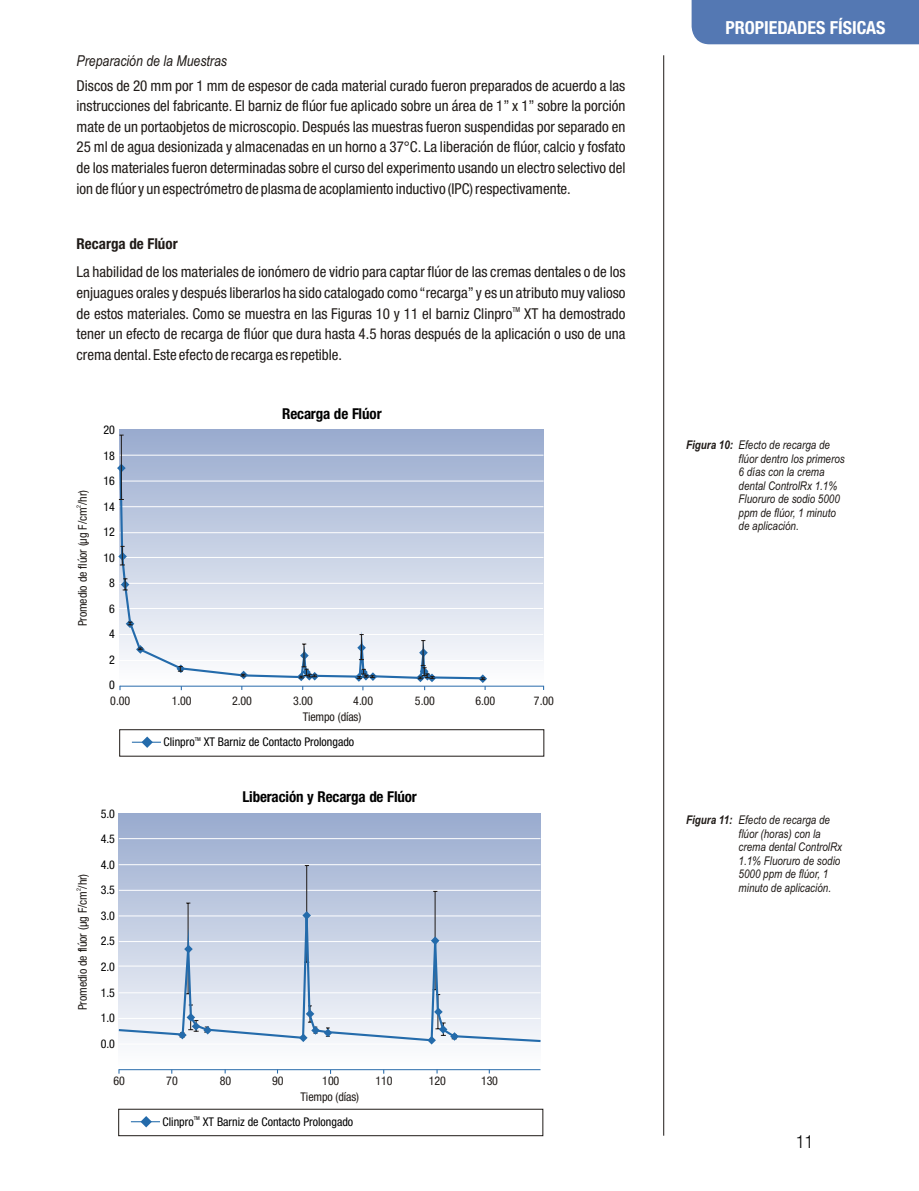
<style>
.page{position:relative;width:919px;height:1191px;background:#fff}
.page>*{position:absolute;margin:0;border:0;box-sizing:border-box;transform-origin:0 0}
.t1{font:700 condensed 18px "Helvetica Neue";color:#fff}
.t2{font:300 condensed 18px "Helvetica Neue";color:#000}
.t3{font:condensed 15px/20.5px "Helvetica Neue";color:#1f1a17;text-align:justify}
.t4{font:700 condensed 15px "Helvetica Neue";letter-spacing:-.01em;color:#000}
.t5{font:italic 15px "Arial Narrow";color:#1f1a17}
.t6{font:700 condensed 15px "Helvetica Neue";color:#1f1a17}
.t7{font:italic 12px/13.5px "Arial Narrow";color:#1f1a17}
.t8{font:condensed 12px "Helvetica Neue";letter-spacing:-.01em;color:#1f1a17}
.t9{font:condensed 12px/25.5px "Helvetica Neue";color:#000;text-align:center}
.t10{font:condensed 6.75px "Helvetica Neue";color:#1f1a17}
.t11{font:condensed 6px "Helvetica Neue";color:#1f1a17}
.t12{font:condensed 5.25px "Helvetica Neue";color:#000}
.s1{font-weight:700}
</style>
<div class="page">
<div style="left:691px;top:0;width:227px;height:44px;background:#5478b3"></div>
<hr style="left:663px;top:55px;width:1px;height:1080px;background:#1f1a17">
<div style="left:120px;top:430px;width:424px;height:256px;background:linear-gradient(to bottom,#9aabcf,#fefeff)"></div>
<hr style="left:120px;top:557px;width:423px;height:1px;background:#fff">
<hr style="left:120px;top:532px;width:424px;height:1px;background:#fff">
<hr style="left:120px;top:506px;width:423px;height:1px;background:#fff">
<hr style="left:119px;top:660px;width:424px;height:1px;background:#fff">
<hr style="left:119px;top:583px;width:424px;height:1px;background:#fff">
<hr style="left:119px;top:634px;width:424px;height:1px;background:#fff">
<hr style="left:119px;top:608px;width:424px;height:1px;background:#fff">
<hr style="left:120px;top:480px;width:423px;height:1px;background:#fff">
<hr style="left:120px;top:455px;width:423px;height:1px;background:#fff">
<hr style="left:120px;top:686px;width:423px;height:1px;background:#296bab">
<svg style="left:118px;top:465px;width:366px;height:215px"></svg>
<svg style="left:357px;top:634px;width:9px;height:26px"></svg>
<hr style="left:121px;top:435px;width:1px;height:64px;background:#1f1a17">
<svg style="left:118px;top:546px;width:9px;height:19px"></svg>
<svg style="left:121px;top:578px;width:8px;height:12px"></svg>
<svg style="left:126px;top:619px;width:8px;height:9px"></svg>
<svg style="left:136px;top:645px;width:9px;height:8px"></svg>
<svg style="left:176px;top:664px;width:9px;height:9px"></svg>
<svg style="left:239px;top:670px;width:9px;height:9px"></svg>
<svg style="left:297px;top:643px;width:22px;height:47px"></svg>
<svg style="left:478px;top:674px;width:9px;height:16px"></svg>
<svg style="left:354px;top:668px;width:23px;height:22px"></svg>
<svg style="left:416px;top:640px;width:20px;height:50px"></svg>
<div style="left:119px;top:729px;width:425px;height:27px;border:1px solid #1f1a17"></div>
<svg style="left:132px;top:736px;width:29px;height:12px"></svg>
<svg style="left:119px;top:813px;width:421px;height:232px;background:#a1b1d2"></svg>
<hr style="left:119px;top:1043px;width:421px;height:1px;background:#fff">
<hr style="left:119px;top:838px;width:421px;height:1px;background:#fff">
<hr style="left:119px;top:1069px;width:421px;height:1px;background:#296bab">
<svg style="left:118px;top:840px;width:423px;height:203px;background:#c7d2e4"></svg>
<svg style="left:302px;top:911px;width:9px;height:8px"></svg>
<div style="left:118px;top:1108px;width:425px;height:28px;border:1px solid #1f1a17"></div>
<svg style="left:131px;top:1116px;width:29px;height:11px"></svg>
<p class="t5" style="left:77px;top:55px;width:152px">Preparación de la Muestras</p>
<p class="t3" style="left:76px;top:76px;width:550px">Discos de 20 mm por 1 mm de espesor de cada material curado fueron preparados de acuerdo a las instrucciones del fabricante. El barniz de flúor fue aplicado sobre un área de 1” x 1” sobre la porción mate de un portaobjetos de microscopio. Después las muestras fueron suspendidas por separado en 25 ml de agua desionizada y almacenadas en un horno a 37°C. La liberación de flúor, calcio y fosfato de los materiales fueron determinadas sobre el curso del experimento usando un electro selectivo del ion de flúor y un espectrómetro de plasma de acoplamiento inductivo (IPC) respectivamente.</p>
<p class="t6" style="left:77px;top:237px;width:103px">Recarga de Flúor</p>
<p class="t3" style="left:77px;top:263px;width:550px">La habilidad de los materiales de ionómero de vidrio para captar flúor de las cremas dentales o de los enjuagues orales y después liberarlos ha sido catalogado como “recarga” y es un atributo muy valioso</p>
<p class="t10" style="left:512px;top:306px;width:9px">TM</p>
<p class="t3" style="left:76px;top:304px;width:550px">de estos materiales. Como se muestra en las Figuras 10 y 11 el barniz Clinpro XT ha demostrado tener un efecto de recarga de flúor que dura hasta 4.5 horas después de la aplicación o uso de una crema dental. Este efecto de recarga es repetible.</p>
<p class="t8" style="left:77px;top:626px;width:138px;rotate:-90deg">Promedio de flúor (µg F/cm /hr)</p>
<p class="t11" style="left:76px;top:508px;width:4px;rotate:-90deg">2</p>
<p class="t4" style="left:282px;top:408px;width:101px">Recarga de Flúor</p>
<p class="t9" style="left:103px;top:418px;width:13px">20<br>18<br>16<br>14<br>12<br>10<br>8<br>6<br>4<br>2<br>0</p>
<p class="t8" style="left:110px;top:695px;width:21px">0.00</p>
<p class="t8" style="left:172px;top:695px;width:21px">1.00</p>
<p class="t8" style="left:232px;top:695px;width:21px">2.00</p>
<p class="t8" style="left:293px;top:695px;width:21px">3.00</p>
<p class="t8" style="left:353px;top:695px;width:21px">4.00</p>
<p class="t8" style="left:415px;top:695px;width:21px">5.00</p>
<p class="t8" style="left:475px;top:695px;width:21px">6.00</p>
<p class="t8" style="left:534px;top:695px;width:21px">7.00</p>
<p class="t8" style="left:303px;top:711px;width:60px">Tiempo (días)</p>
<p class="t12" style="left:195px;top:736px;width:8px">TM</p>
<p class="t9" style="left:164px;top:730px;width:192px">Clinpro XT Barniz de Contacto Prolongado</p>
<p class="t8" style="left:77px;top:1010px;width:138px;rotate:-90deg">Promedio de flúor (µg F/cm /hr)</p>
<p class="t11" style="left:76px;top:891px;width:4px;rotate:-90deg">2</p>
<p class="t9" style="left:101px;top:801px;width:16px;text-align:justify">5.0<br>4.5<br>4.0<br>3.5<br>3.0<br>2.5<br>2.0<br>1.5<br>1.0<br>0.0</p>
<p class="t4" style="left:242px;top:790px;width:176px">Liberación y Recarga de Flúor</p>
<p class="t8" style="left:113px;top:1075px;width:13px">60</p>
<p class="t8" style="left:166px;top:1075px;width:13px">70</p>
<p class="t8" style="left:220px;top:1075px;width:13px">80</p>
<p class="t8" style="left:272px;top:1075px;width:13px">90</p>
<p class="t8" style="left:322px;top:1075px;width:19px">100</p>
<p class="t8" style="left:375px;top:1075px;width:19px">110</p>
<p class="t8" style="left:429px;top:1075px;width:19px">120</p>
<p class="t8" style="left:481px;top:1075px;width:19px">130</p>
<p class="t8" style="left:300px;top:1091px;width:60px">Tiempo (días)</p>
<p class="t12" style="left:194px;top:1116px;width:8px">TM</p>
<p class="t9" style="left:163px;top:1109px;width:192px">Clinpro XT Barniz de Contacto Prolongado</p>
<p class="t1" style="left:725px;top:20px;width:162px">PROPIEDADES FÍSICAS</p>
<p class="t7" style="left:738px;top:439px;width:108px;text-indent:-52px"><span class="s1">Figura 10:</span> Efecto de recarga de flúor dentro los primeros<br>6 días con la crema dental ControlRx 1.1%<br>Fluoruro de sodio 5000 ppm de flúor, 1 minuto de aplicación.</p>
<p class="t7" style="left:738px;top:814px;width:105px;text-indent:-52px"><span class="s1">Figura 11:</span> Efecto de recarga de flúor (horas) con la crema dental ControlRx<br>1.1% Fluoruro de sodio<br>5000 ppm de flúor, 1 minuto de aplicación.</p>
<p class="t2" style="left:796px;top:1134px;width:19px">11</p>
</div>
